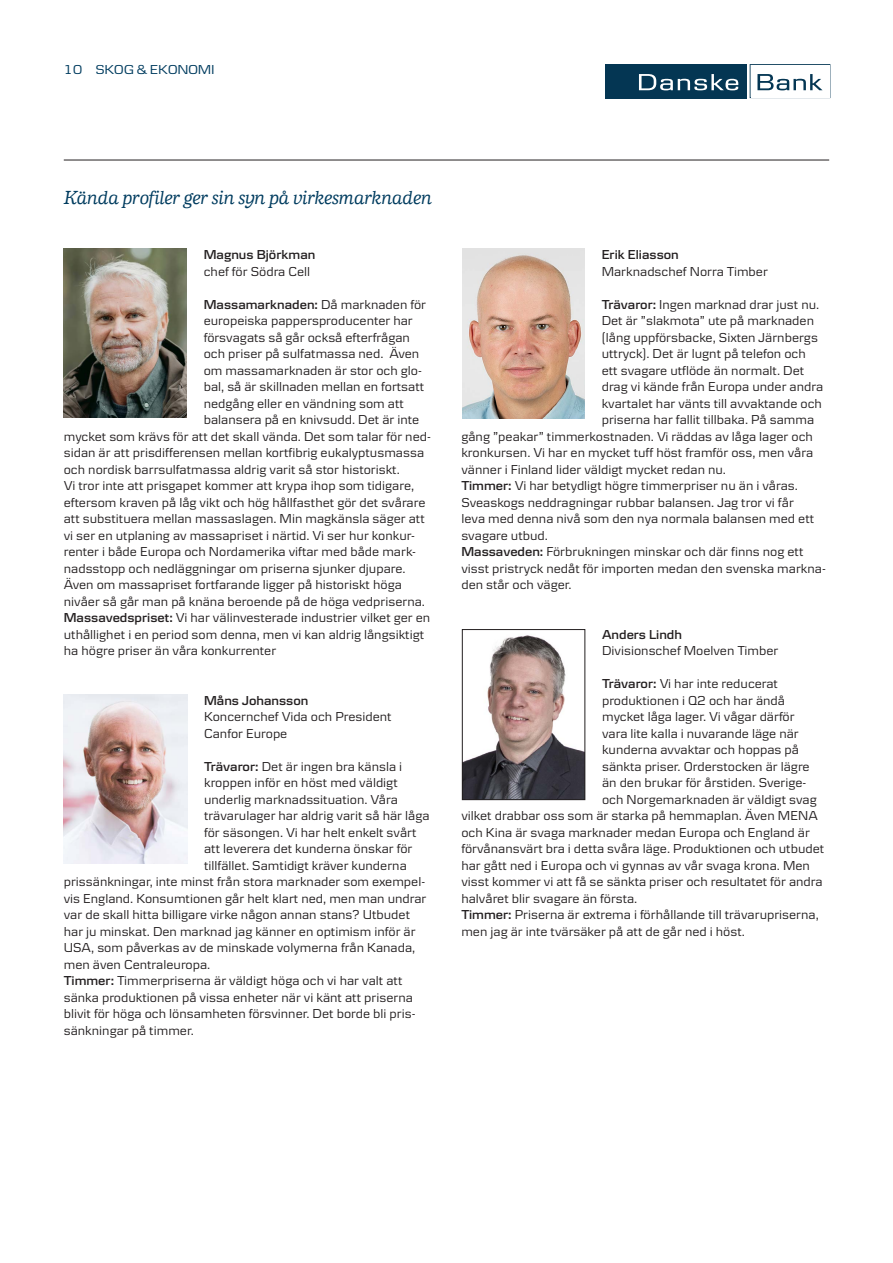
<style>
.page{position:relative;width:893px;height:1263px;background:#fff}
.page>*{position:absolute;margin:0;border:0;box-sizing:border-box;transform-origin:0 0}
.t1{font:italic 500 19.5px "Danske Human";letter-spacing:-.025em;color:#003c5f}
.t2{font:13.5px/16.5px "Danske Textv 2";color:#231f20}
.t3{font:600 13.5px "Danske Textv 2";color:#231f20}
.Brödtext{font:13.5px "Danske Headline";letter-spacing:.02em;color:#003c5f}
.s1{font-weight:400}
.s2{font-weight:600}
</style>
<div class="page">
<hr style="left:64px;top:160px;width:765px;height:1px;background:#231f20">
<div style="left:605px;top:64px;width:141px;height:34px;background:#043653"></div>
<svg style="left:639px;top:74px;width:99px;height:16px"></svg>
<svg style="left:750px;top:64px;width:80px;height:34px"></svg>
<img style="left:63px;top:248px;width:124px;height:170px">
<img style="left:464px;top:635px;width:119px;height:163px">
<div style="left:462px;top:629px;width:123px;height:171px;border:1px solid #231f20"></div>
<img style="left:64px;top:694px;width:123px;height:170px">
<img style="left:462px;top:248px;width:123px;height:170px">
<p class="Brödtext" style="left:64px;top:61px;width:20px">10</p>
<p class="Brödtext" style="left:96px;top:62px;width:120px">SKOG &amp; EKONOMI</p>
<p class="t1" style="left:64px;top:187px;width:370px">Kända profiler ger sin syn på virkesmarknaden</p>
<p class="t3" style="left:204px;top:247px;width:113px">Magnus Björkman</p>
<p class="t2" style="left:204px;top:263px;width:108px">chef för Södra Cell</p>
<p class="t3" style="left:204px;top:296px;width:224px">Massamarknaden: <span class="s1">Då marknaden för</span></p>
<p class="t2" style="left:204px;top:312px;width:211px">europeiska pappersproducenter har</p>
<p class="t2" style="left:204px;top:329px;width:208px">försvagats så går också efterfrågan</p>
<p class="t2" style="left:204px;top:345px;width:217px">och priser på sulfatmassa ned. Även</p>
<p class="t2" style="left:204px;top:362px;width:220px">om massamarknaden är stor och glo-</p>
<p class="t2" style="left:204px;top:378px;width:222px">bal, så är skillnaden mellan en fortsatt</p>
<p class="t2" style="left:204px;top:395px;width:202px">nedgång eller en vändning som att</p>
<p class="t2" style="left:204px;top:411px;width:217px">balansera på en knivsudd. Det är inte</p>
<p class="t2" style="left:64px;top:428px;width:369px">mycket som krävs för att det skall vända. Det som talar för ned-</p>
<p class="t2" style="left:64px;top:444px;width:362px">sidan är att prisdifferensen mellan kortfibrig eukalyptusmassa</p>
<p class="t2" style="left:64px;top:461px;width:338px">och nordisk barrsulfatmassa aldrig varit så stor historiskt.</p>
<p class="t2" style="left:64px;top:477px;width:352px">Vi tror inte att prisgapet kommer att krypa ihop som tidigare,</p>
<p class="t2" style="left:64px;top:494px;width:363px">eftersom kraven på låg vikt och hög hållfasthet gör det svårare</p>
<p class="t2" style="left:64px;top:510px;width:362px">att substituera mellan massaslagen. Min magkänsla säger att</p>
<p class="t2" style="left:64px;top:527px;width:353px">vi ser en utplaning av massapriset i närtid. Vi ser hur konkur-</p>
<p class="t2" style="left:64px;top:543px;width:354px">renter i både Europa och Nordamerika viftar med både mark-</p>
<p class="t2" style="left:64px;top:560px;width:343px">nadsstopp och nedläggningar om priserna sjunker djupare.</p>
<p class="t2" style="left:64px;top:576px;width:340px">Även om massapriset fortfarande ligger på historiskt höga</p>
<p class="t2" style="left:64px;top:593px;width:363px">nivåer så går man på knäna beroende på de höga vedpriserna.</p>
<p class="t2" style="left:64px;top:609px;width:368px"><span class="s2">Massavedspriset:</span> Vi har välinvesterade industrier vilket ger en uthållighet i en period som denna, men vi kan aldrig långsiktigt ha högre priser än våra konkurrenter</p>
<p class="t3" style="left:204px;top:692px;width:106px">Måns Johansson</p>
<p class="t2" style="left:204px;top:708px;width:189px">Koncernchef Vida och President<br>Canfor Europe</p>
<p class="t2" style="left:204px;top:758px;width:200px"><span class="s2">Trävaror:</span> Det är ingen bra känsla i</p>
<p class="t2" style="left:204px;top:774px;width:195px">kroppen inför en höst med väldigt</p>
<p class="t2" style="left:204px;top:791px;width:195px">underlig marknadssituation. Våra</p>
<p class="t2" style="left:204px;top:807px;width:227px">trävarulager har aldrig varit så här låga</p>
<p class="t2" style="left:204px;top:824px;width:214px">för säsongen. Vi har helt enkelt svårt</p>
<p class="t2" style="left:204px;top:840px;width:210px">att leverera det kunderna önskar för</p>
<p class="t2" style="left:204px;top:857px;width:204px">tillfället. Samtidigt kräver kunderna</p>
<p class="t2" style="left:64px;top:873px;width:363px">prissänkningar, inte minst från stora marknader som exempel-</p>
<p class="t2" style="left:64px;top:890px;width:364px">vis England. Konsumtionen går helt klart ned, men man undrar</p>
<p class="t2" style="left:64px;top:906px;width:348px">var de skall hitta billigare virke någon annan stans? Utbudet</p>
<p class="t2" style="left:64px;top:923px;width:353px">har ju minskat. Den marknad jag känner en optimism inför är</p>
<p class="t2" style="left:64px;top:939px;width:353px">USA, som påverkas av de minskade volymerna från Kanada,</p>
<p class="t2" style="left:64px;top:956px;width:148px">men även Centraleuropa.</p>
<p class="t2" style="left:64px;top:972px;width:353px"><span class="s2">Timmer:</span> Timmerpriserna är väldigt höga och vi har valt att sänka produktionen på vissa enheter när vi känt att priserna blivit för höga och lönsamheten försvinner. Det borde bli pris&shy;sänkningar på timmer.</p>
<p class="t3" style="left:602px;top:247px;width:79px">Erik Eliasson</p>
<p class="t2" style="left:602px;top:263px;width:168px">Marknadschef Norra Timber</p>
<p class="t2" style="left:602px;top:296px;width:219px"><span class="s2">Trävaror:</span> Ingen marknad drar just nu.</p>
<p class="t2" style="left:602px;top:312px;width:214px">Det är ”slakmota” ute på marknaden</p>
<p class="t2" style="left:602px;top:329px;width:218px">(lång uppförsbacke, Sixten Järnbergs</p>
<p class="t2" style="left:602px;top:345px;width:206px">uttryck). Det är lugnt på telefon och</p>
<p class="t2" style="left:602px;top:362px;width:204px">ett svagare utflöde än normalt. Det</p>
<p class="t2" style="left:602px;top:378px;width:223px">drag vi kände från Europa under andra</p>
<p class="t2" style="left:602px;top:395px;width:222px">kvartalet har vänts till avvaktande och</p>
<p class="t2" style="left:602px;top:411px;width:214px">priserna har fallit tillbaka. På samma</p>
<p class="t2" style="left:461px;top:428px;width:353px">gång ”peakar” timmerkostnaden. Vi räddas av låga lager och</p>
<p class="t2" style="left:461px;top:444px;width:353px">kronkursen. Vi har en mycket tuff höst framför oss, men våra</p>
<p class="t2" style="left:461px;top:461px;width:266px">vänner i Finland lider väldigt mycket redan nu.</p>
<p class="t2" style="left:461px;top:477px;width:354px"><span class="s2">Timmer:</span> Vi har betydligt högre timmerpriser nu än i våras.<br>Sveaskogs neddragningar rubbar balansen. Jag tror vi får leva med denna nivå som den nya normala balansen med ett svagare utbud.</p>
<p class="t2" style="left:461px;top:543px;width:366px"><span class="s2">Massaveden:</span> Förbrukningen minskar och där finns nog ett visst pristryck nedåt för importen medan den svenska markna&shy;den står och väger.</p>
<p class="t3" style="left:602px;top:626px;width:81px">Anders Lindh</p>
<p class="t2" style="left:602px;top:642px;width:178px">Divisionschef Moelven Timber</p>
<p class="t2" style="left:602px;top:675px;width:178px"><span class="s2">Trävaror:</span> Vi har inte reducerat</p>
<p class="t2" style="left:602px;top:692px;width:185px">produktionen i Q2 och har ändå</p>
<p class="t2" style="left:602px;top:708px;width:194px">mycket låga lager. Vi vågar därför</p>
<p class="t2" style="left:602px;top:725px;width:198px">vara lite kalla i nuvarande läge när</p>
<p class="t2" style="left:602px;top:741px;width:198px">kunderna avvaktar och hoppas på</p>
<p class="t2" style="left:602px;top:758px;width:209px">sänkta priser. Orderstocken är lägre</p>
<p class="t2" style="left:602px;top:774px;width:206px">än den brukar för årstiden. Sverige-</p>
<p class="t2" style="left:602px;top:791px;width:216px">och Norgemarknaden är väldigt svag</p>
<p class="t2" style="left:461px;top:807px;width:358px">vilket drabbar oss som är starka på hemmaplan. Även MENA</p>
<p class="t2" style="left:461px;top:824px;width:350px">och Kina är svaga marknader medan Europa och England är</p>
<p class="t2" style="left:461px;top:840px;width:364px">förvånansvärt bra i detta svåra läge. Produktionen och utbudet</p>
<p class="t2" style="left:461px;top:857px;width:350px">har gått ned i Europa och vi gynnas av vår svaga krona. Men</p>
<p class="t2" style="left:461px;top:873px;width:363px">visst kommer vi att få se sänkta priser och resultatet för andra</p>
<p class="t2" style="left:461px;top:890px;width:178px">halvåret blir svagare än första.</p>
<p class="t2" style="left:461px;top:906px;width:359px"><span class="s2">Timmer:</span> Priserna är extrema i förhållande till trävarupriserna, men jag är inte tvärsäker på att de går ned i höst.</p>
</div>
